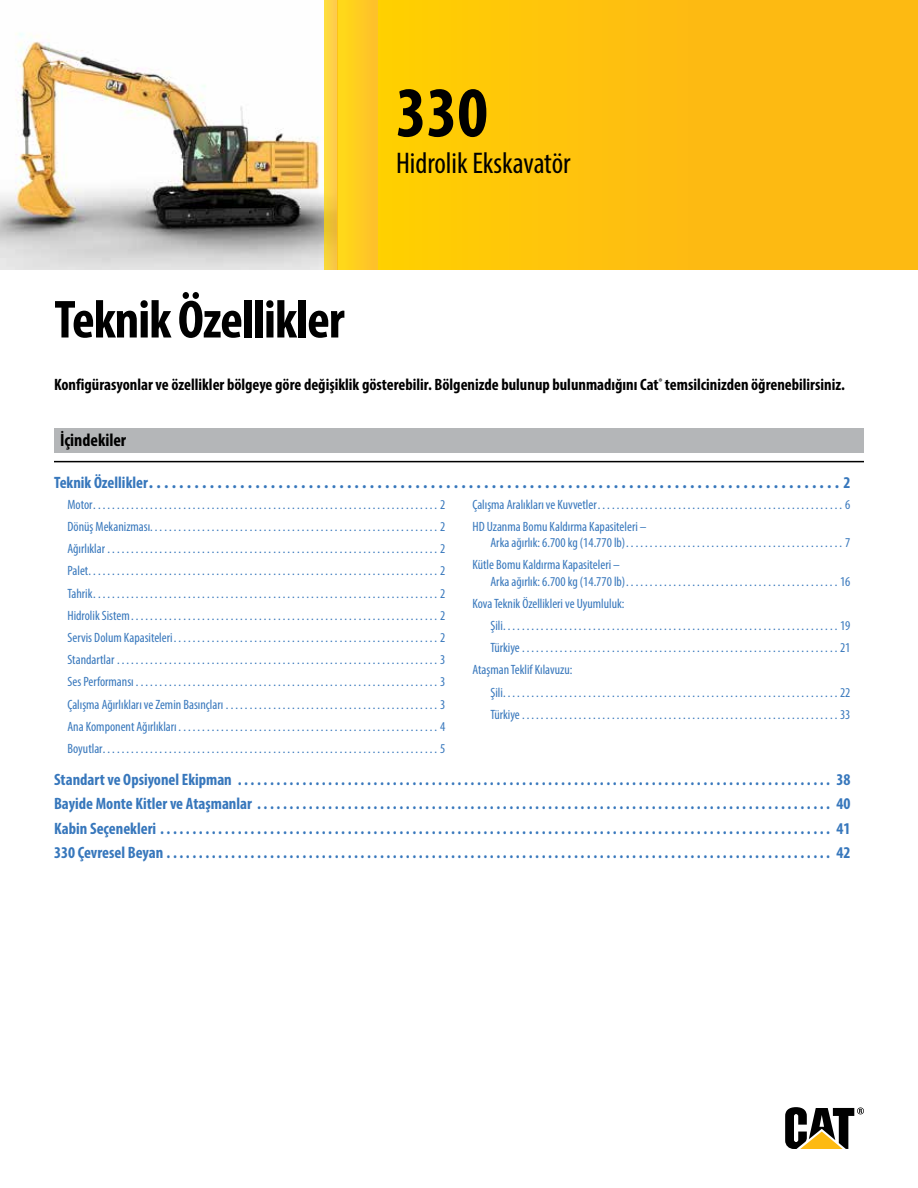
<style>
.page{position:relative;width:918px;height:1188px;background:#fff}
.page>*{position:absolute;margin:0;border:0;box-sizing:border-box;transform-origin:0 0}
.t1{font:700 condensed 72px "Myriad Pro";color:#000}
.t2{font:700 condensed 54px "Myriad Pro";letter-spacing:-.02em;color:#000}
.t3{font:condensed 30px "Myriad Pro";color:#000}
.t4{font:700 condensed 18px "Myriad Pro";color:#000}
.t5{font:700 condensed 16.5px "Myriad Pro";color:#3777bc}
.t6{font:700 condensed 16.5px "Myriad Pro";color:#000}
.t7{font:700 16.5px "Myriad Pro";color:#3777bc}
.t8{font:condensed 13.5px/22.2px "Myriad Pro";color:#3777bc}
.s1{font-stretch:condensed}
</style>
<div class="page">
<img style="left:0;top:33px;width:324px;height:237px">
<div style="left:378px;top:0;width:540px;height:270px;background:linear-gradient(to right,#ffcd04,#fdb517)"></div>
<div style="left:338px;top:0;width:40px;height:270px;background:#ffcd21"></div>
<svg style="left:324px;top:0;width:14px;height:270px;background:#facf3e"></svg>
<svg style="left:785px;top:1107px;width:79px;height:42px"></svg>
<div style="left:54px;top:428px;width:810px;height:25px;background:#b4b6b8"></div>
<hr style="left:54px;top:461px;width:810px;height:1px;background:#000">
<h2 class="t2" style="left:54px;top:286px;width:292px">Teknik Özellikler</h2>
<h1 class="t1" style="left:396px;top:68px;width:94px">330</h1>
<h3 class="t3" style="left:396px;top:144px;width:176px">Hidrolik Ekskavatör</h3>
<p class="t6" style="left:54px;top:375px;width:793px">Konfigürasyonlar ve özellikler bölgeye göre değişiklik gösterebilir. Bölgenizde bulunup bulunmadığını Cat<sup>®</sup> temsilcinizden öğrenebilirsiniz.</p>
<h3 class="t4" style="left:60px;top:429px;width:68px">İçindekiler</h3>
<p class="t7" style="left:54px;top:472px;width:798px"><span class="s1">Teknik Özellikler</span> . . . . . . . . . . . . . . . . . . . . . . . . . . . . . . . . . . . . . . . . . . . . . . . . . . . . . . . . . . . . . . . . . . . . . . . . . . . . . . . . . . . . . . . . . . . <span class="s1">2</span></p>
<p class="t8" style="left:68px;top:493px;width:380px;text-align:justify">Motor . . . . . . . . . . . . . . . . . . . . . . . . . . . . . . . . . . . . . . . . . . . . . . . . . . . . . . . . . . . . . . . . . . . . . . . . . 2<br>Dönüş Mekanizması . . . . . . . . . . . . . . . . . . . . . . . . . . . . . . . . . . . . . . . . . . . . . . . . . . . . . . . . . . . . . 2<br>Ağırlıklar . . . . . . . . . . . . . . . . . . . . . . . . . . . . . . . . . . . . . . . . . . . . . . . . . . . . . . . . . . . . . . . . . . . . . . 2<br>Palet . . . . . . . . . . . . . . . . . . . . . . . . . . . . . . . . . . . . . . . . . . . . . . . . . . . . . . . . . . . . . . . . . . . . . . . . . . 2<br>Tahrik . . . . . . . . . . . . . . . . . . . . . . . . . . . . . . . . . . . . . . . . . . . . . . . . . . . . . . . . . . . . . . . . . . . . . . . . . 2<br>Hidrolik Sistem . . . . . . . . . . . . . . . . . . . . . . . . . . . . . . . . . . . . . . . . . . . . . . . . . . . . . . . . . . . . . . . . . 2<br>Servis Dolum Kapasiteleri . . . . . . . . . . . . . . . . . . . . . . . . . . . . . . . . . . . . . . . . . . . . . . . . . . . . . . . . 2<br>Standartlar . . . . . . . . . . . . . . . . . . . . . . . . . . . . . . . . . . . . . . . . . . . . . . . . . . . . . . . . . . . . . . . . . . . . 3<br>Ses Performansı . . . . . . . . . . . . . . . . . . . . . . . . . . . . . . . . . . . . . . . . . . . . . . . . . . . . . . . . . . . . . . . . 3<br>Çalışma Ağırlıkları ve Zemin Basınçları . . . . . . . . . . . . . . . . . . . . . . . . . . . . . . . . . . . . . . . . . . . . . 3<br>Ana Komponent Ağırlıkları . . . . . . . . . . . . . . . . . . . . . . . . . . . . . . . . . . . . . . . . . . . . . . . . . . . . . . . 4<br>Boyutlar . . . . . . . . . . . . . . . . . . . . . . . . . . . . . . . . . . . . . . . . . . . . . . . . . . . . . . . . . . . . . . . . . . . . . . . 5</p>
<p class="t8" style="left:473px;top:493px;width:380px">Çalışma Aralıkları ve Kuvvetler . . . . . . . . . . . . . . . . . . . . . . . . . . . . . . . . . . . . . . . . . . . . . . . . . . . . 6<br>HD Uzanma Bomu Kaldırma Kapasiteleri –</p>
<p class="t8" style="left:472px;top:531px;width:380px;text-indent:18px">Arka ağırlık: 6.700 kg (14.770 lb) . . . . . . . . . . . . . . . . . . . . . . . . . . . . . . . . . . . . . . . . . . . . . . 7<br>Kütle Bomu Kaldırma Kapasiteleri –</p>
<p class="t8" style="left:472px;top:570px;width:380px;text-indent:18px">Arka ağırlık: 6.700 kg (14.770 lb) . . . . . . . . . . . . . . . . . . . . . . . . . . . . . . . . . . . . . . . . . . . . . 16<br>Kova Teknik Özellikleri ve Uyumluluk:</p>
<p class="t8" style="left:490px;top:614px;width:362px">Şili . . . . . . . . . . . . . . . . . . . . . . . . . . . . . . . . . . . . . . . . . . . . . . . . . . . . . . . . . . . . . . . . . . . . . . . 19</p>
<p class="t8" style="left:490px;top:636px;width:362px">Türkiye . . . . . . . . . . . . . . . . . . . . . . . . . . . . . . . . . . . . . . . . . . . . . . . . . . . . . . . . . . . . . . . . . . . 21</p>
<p class="t8" style="left:472px;top:659px;width:101px">Ataşman Teklif Kılavuzu:</p>
<p class="t8" style="left:490px;top:681px;width:362px">Şili . . . . . . . . . . . . . . . . . . . . . . . . . . . . . . . . . . . . . . . . . . . . . . . . . . . . . . . . . . . . . . . . . . . . . . . 22</p>
<p class="t8" style="left:490px;top:703px;width:362px">Türkiye . . . . . . . . . . . . . . . . . . . . . . . . . . . . . . . . . . . . . . . . . . . . . . . . . . . . . . . . . . . . . . . . . . . 33</p>
<p class="t5" style="left:54px;top:769px;width:183px">Standart ve Opsiyonel Ekipman .............................................................................................</p>
<p class="t5" style="left:836px;top:769px;width:16px">38</p>
<p class="t5" style="left:54px;top:794px;width:203px">Bayide Monte Kitler ve Ataşmanlar ..........................................................................................</p>
<p class="t5" style="left:836px;top:794px;width:16px">40</p>
<p class="t5" style="left:54px;top:818px;width:107px">Kabin Seçenekleri .........................................................................................................</p>
<p class="t5" style="left:836px;top:818px;width:16px">41</p>
<p class="t5" style="left:54px;top:842px;width:114px">330 Çevresel Beyan ........................................................................................................</p>
<p class="t5" style="left:836px;top:842px;width:16px">42</p>
</div>
